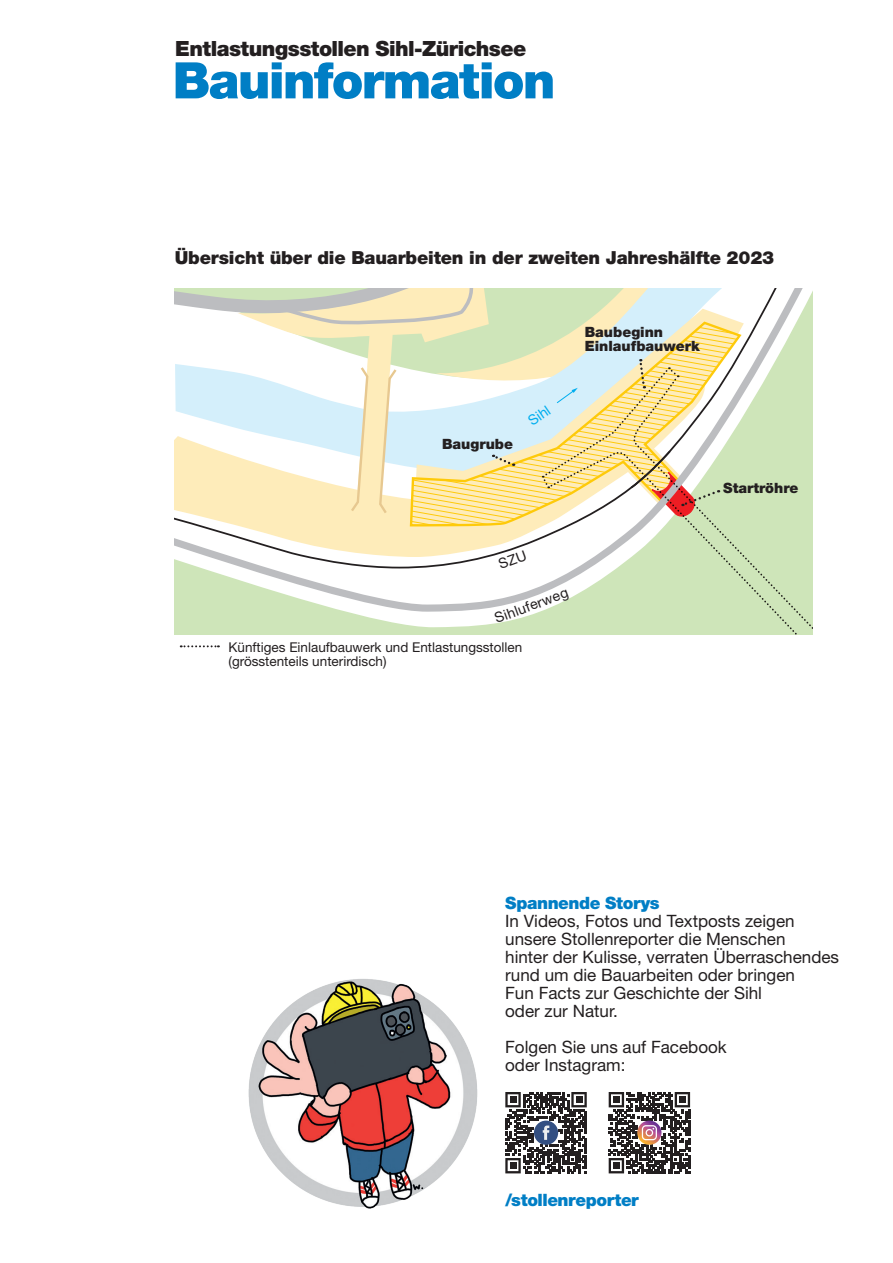
<style>
.page{position:relative;width:893px;height:1263px;background:#fff}
.page>*{position:absolute;margin:0;border:0;box-sizing:border-box;transform-origin:0 0}
.t1{font:900 50.4px "Helvetica Neue LT Std";letter-spacing:-.035em;color:#007ec5}
.t2{font:900 21px "Helvetica Neue LT Std";letter-spacing:-.025em;color:#231f20}
.Lauftext_A3_18_21{font:900 18px "Helvetica Neue LT Std";letter-spacing:-.01em;color:#231f20}
.Lauftext_A3_18_21-2{font:17.1px/18px "Helvetica Neue LT Std";color:#231f20}
.Lauftext_A3_18_21-3{font:900 17.1px "Helvetica Neue LT Std";letter-spacing:-.025em;color:#007ec5}
.t3{font:900 14.25px/14.2px "Helvetica Neue LT Std";color:#231f20}
.t4{font:14.25px "Helvetica Neue LT Std";color:#231f20}
.t5{font:14.25px "Helvetica Neue LT Std";color:#00aeef}
.Lauftext_A3_18_21-4{font:13.5px "Helvetica Neue LT Std";color:#231f20}
</style>
<div class="page">
<svg style="left:175px;top:293px;width:637px;height:342px;background:#d1e7be"></svg>
<svg style="left:409px;top:612px;width:140px;height:23px"></svg>
<svg style="left:175px;top:288px;width:630px;height:324px"></svg>
<svg style="left:740px;top:375px;width:72px;height:74px;background:#d2e6bf"></svg>
<svg style="left:549px;top:449px;width:263px;height:186px;background:#d3e6c1"></svg>
<svg style="left:175px;top:288px;width:565px;height:238px"></svg>
<svg style="left:609px;top:1092px;width:81px;height:81px"></svg>
<svg style="left:505px;top:1092px;width:82px;height:81px"></svg>
<img style="left:248px;top:979px;width:230px;height:230px">
<svg style="left:181px;top:645px;width:38px;height:2px"></svg>
<svg style="left:498px;top:550px;width:29px;height:19px"></svg>
<p class="t2" style="left:175px;top:36px;width:353px">Entlastungsstollen Sihl-Zürichsee</p>
<p class="t1" style="left:173px;top:50px;width:384px">Bauinformation</p>
<p class="Lauftext_A3_18_21" style="left:175px;top:247px;width:601px">Übersicht über die Bauarbeiten in der zweiten Jahreshälfte 2023</p>
<p class="t3" style="left:442px;top:436px;width:73px">Baugrube</p>
<p class="t5" style="left:525px;top:415px;width:25px;rotate:-34deg">Sihl</p>
<p class="t3" style="left:585px;top:325px;width:116px">Baubeginn<br>Einlaufbauwerk</p>
<p class="t3" style="left:723px;top:481px;width:77px">Startröhre</p>
<p class="t4" style="left:492px;top:610px;width:79px;rotate:-20deg">Sihluferweg</p>
<p class="Lauftext_A3_18_21-4" style="left:229px;top:639px;width:295px">Künftiges Einlaufbauwerk und Entlastungsstollen</p>
<p class="Lauftext_A3_18_21-4" style="left:229px;top:653px;width:160px">(grösstenteils unterirdisch)</p>
<p class="Lauftext_A3_18_21-3" style="left:505px;top:892px;width:156px">Spannende Storys</p>
<p class="Lauftext_A3_18_21-2" style="left:505px;top:911px;width:335px">In Videos, Fotos und Textposts zeigen unsere Stollenreporter die Menschen<br>hinter der Kulisse, verraten Überraschendes rund um die Bauarbeiten oder bringen<br>Fun Facts zur Geschichte der Sihl<br>oder zur Natur.</p>
<p class="Lauftext_A3_18_21-2" style="left:505px;top:1037px;width:223px">Folgen Sie uns auf Facebook oder Instagram:</p>
<p class="Lauftext_A3_18_21-3" style="left:505px;top:1190px;width:135px">/stollenreporter</p>
</div>
